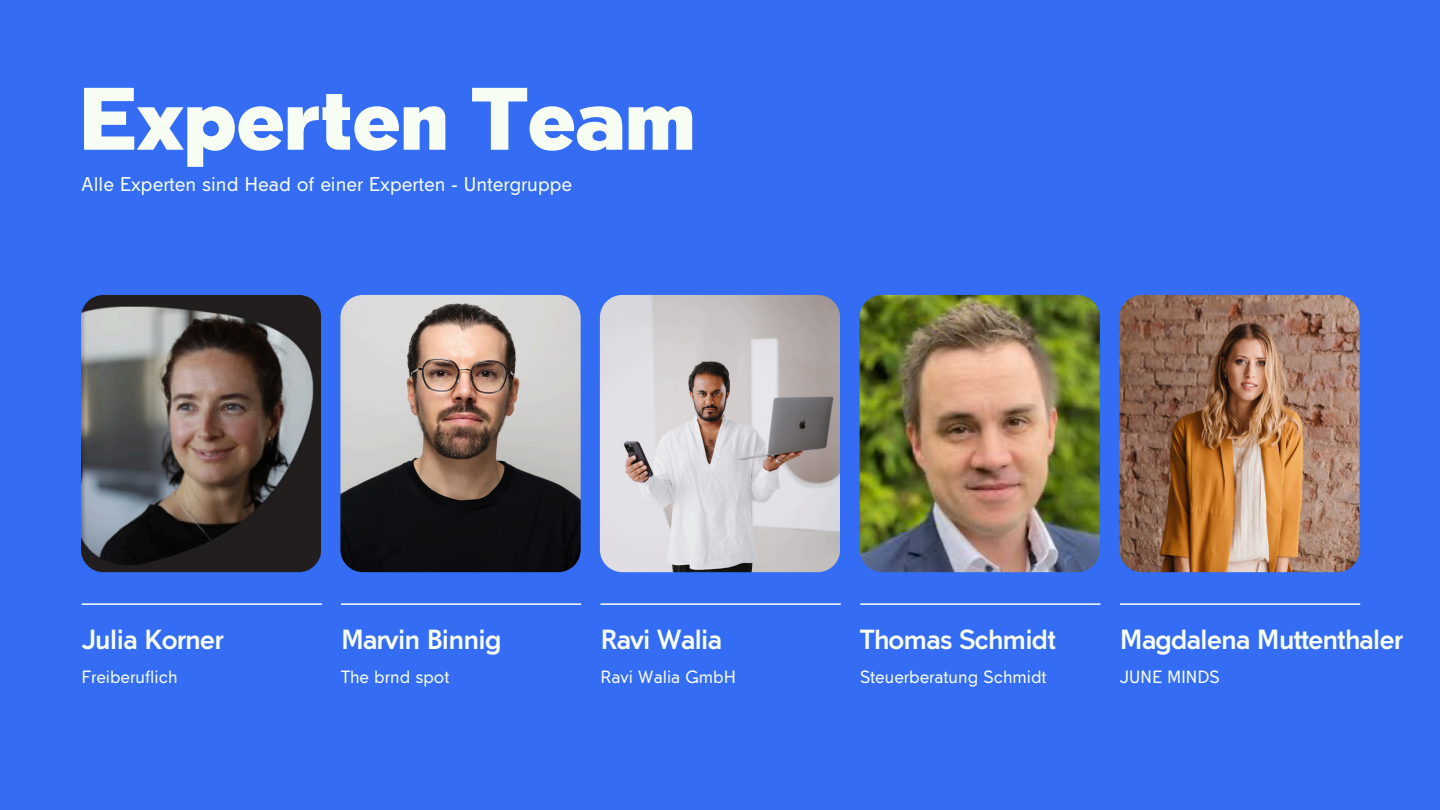
<style>
.page{position:relative;width:1440px;height:810px;background:#346df3}
.page>*{position:absolute;margin:0;border:0;box-sizing:border-box;transform-origin:0 0}
.t1{font:900 80px "Tabarra Pro";color:#f7fdf2}
.t2{font:700 25px "Tabarra Pro";letter-spacing:-.03em;color:#f7fdf2}
.t3{font:18px "Tabarra Pro";color:#f7fdf2}
.t4{font:16px "Tabarra Pro";color:#f7fdf2}
</style>
<div class="page">
<hr style="left:82px;top:603px;width:240px;height:2px;background:#fff">
<hr style="left:600px;top:603px;width:241px;height:2px;background:#fff">
<hr style="left:860px;top:603px;width:240px;height:2px;background:#fff">
<hr style="left:1120px;top:603px;width:240px;height:2px;background:#fff">
<hr style="left:341px;top:603px;width:240px;height:2px;background:#fff">
<img style="left:81px;top:295px;width:240px;height:277px;border-radius:22px">
<img style="left:600px;top:295px;width:240px;height:277px;border-radius:22px">
<img style="left:860px;top:295px;width:240px;height:277px;border-radius:22px">
<img style="left:1119px;top:295px;width:240px;height:277px;border-radius:22px">
<img style="left:340px;top:295px;width:240px;height:277px;border-radius:22px">
<h1 class="t1" style="left:81px;top:88px;width:615px">Experten Team</h1>
<h3 class="t3" style="left:82px;top:177px;width:492px">Alle Experten sind Head of einer Experten - Untergruppe</h3>
<p class="t2" style="left:82px;top:630px;width:143px">Julia Korner</p>
<p class="t2" style="left:341px;top:630px;width:162px">Marvin Binnig</p>
<p class="t2" style="left:600px;top:630px;width:123px">Ravi Walia</p>
<h2 class="t2" style="left:860px;top:630px;width:197px">Thomas Schmidt</h2>
<p class="t2" style="left:1120px;top:630px;width:285px">Magdalena Muttenthaler</p>
<p class="t4" style="left:82px;top:671px;width:98px">Freiberuflich</p>
<h2 class="t4" style="left:341px;top:671px;width:110px">The brnd spot</h2>
<p class="t4" style="left:600px;top:671px;width:137px">Ravi Walia GmbH</p>
<p class="t4" style="left:860px;top:671px;width:188px">Steuerberatung Schmidt</p>
<h2 class="t4" style="left:1120px;top:671px;width:101px">JUNE MINDS</h2>
</div>
